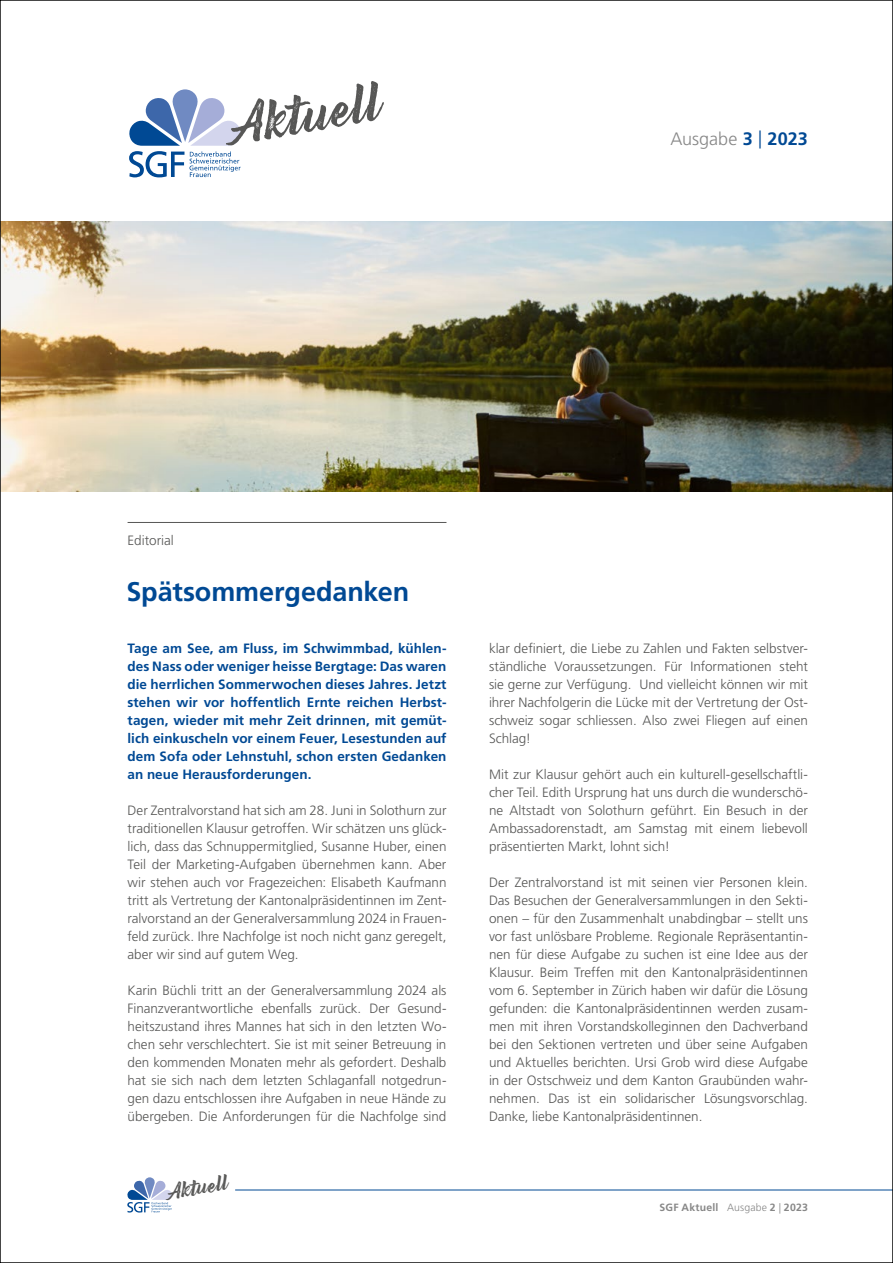
<style>
.page{position:relative;width:893px;height:1263px;background:#fff}
.page>*{position:absolute;margin:0;border:0;box-sizing:border-box;transform-origin:0 0}
.t1{font:48px "Bernadette Rough";color:#575756}
.t2{font:700 27px "Frutiger LT Std";letter-spacing:-.005em;color:#004994}
.t3{font:19.2px "Bernadette Rough";color:#575756}
.t4{font:300 18px "Frutiger LT Std";color:#878787}
.t5{font:300 13.5px/18px "Frutiger LT Std";color:#575756;text-align:justify}
.t6{font:700 13.5px/18px "Frutiger LT Std";letter-spacing:.005em;color:#004994;text-align:justify}
.t7{font:700 10.5px "Frutiger LT Std";letter-spacing:.02em;color:#878787}
.s1{font-weight:700;color:#004994}
.s2{color:#004994}
.s3{font-weight:300}
</style>
<div class="page">
<img style="left:2px;top:221px;width:889px;height:270px">
<svg style="left:129px;top:89px;width:112px;height:88px"></svg>
<hr style="left:128px;top:522px;width:318px;height:1px;background:#575756">
<svg style="left:127px;top:1177px;width:45px;height:35px"></svg>
<hr style="left:235px;top:1190px;width:658px;height:1px;background:#004994">
<h1 class="t1" style="left:227px;top:90px;width:152px;rotate:-10deg">Aktuell</h1>
<h3 class="t4" style="left:670px;top:129px;width:139px">Ausgabe <span class="s1">3</span> <span class="s2">|</span> <span class="s1">2023</span></h3>
<p class="t5" style="left:128px;top:532px;width:48px">Editorial</p>
<h2 class="t2" style="left:126px;top:576px;width:284px">Spätsommergedanken</h2>
<p class="t6" style="left:128px;top:639px;width:320px">Tage am See, am Fluss, im Schwimmbad, kühlen&shy;des Nass oder weniger heisse Bergtage: Das waren die herrlichen Sommerwochen dieses Jahres. Jetzt stehen wir vor hoffentlich Ernte reichen Herbst&shy;tagen, wieder mit mehr Zeit drinnen, mit gemüt&shy;lich einkuscheln vor einem Feuer, Lesestunden auf dem Sofa oder Lehnstuhl, schon ersten Gedanken an neue Herausforderungen.</p>
<p class="t5" style="left:128px;top:802px;width:320px">Der Zentralvorstand hat sich am 28. Juni in Solothurn zur traditionellen Klausur getroffen. Wir schätzen uns glück&shy;lich, dass das Schnuppermitglied, Susanne Huber, einen Teil der Marketing-Aufgaben übernehmen kann. Aber wir stehen auch vor Fragezeichen: Elisabeth Kaufmann tritt als Vertretung der Kantonalpräsidentinnen im Zent&shy;ralvorstand an der Generalversammlung 2024 in Frauen&shy;feld zurück. Ihre Nachfolge ist noch nicht ganz geregelt, aber wir sind auf gutem Weg.</p>
<p class="t5" style="left:128px;top:982px;width:320px">Karin Büchli tritt an der Generalversammlung 2024 als Finanzverantwortliche ebenfalls zurück. Der Gesund&shy;heitszustand ihres Mannes hat sich in den letzten Wo&shy;chen sehr verschlechtert. Sie ist mit seiner Betreuung in den kommenden Monaten mehr als gefordert. Deshalb hat sie sich nach dem letzten Schlaganfall notgedrun&shy;gen dazu entschlossen ihre Aufgaben in neue Hände zu übergeben. Die Anforderungen für die Nachfolge sind</p>
<h3 class="t3" style="left:166px;top:1177px;width:62px;rotate:-10deg">Aktuell</h3>
<p class="t5" style="left:489px;top:640px;width:320px">klar definiert, die Liebe zu Zahlen und Fakten selbstver&shy;ständliche Voraussetzungen. Für Informationen steht sie gerne zur Verfügung. Und vielleicht können wir mit ihrer Nachfolgerin die Lücke mit der Vertretung der Ost&shy;schweiz sogar schliessen. Also zwei Fliegen auf einen Schlag!</p>
<p class="t5" style="left:489px;top:766px;width:320px">Mit zur Klausur gehört auch ein kulturell-gesellschaftli&shy;cher Teil. Edith Ursprung hat uns durch die wunderschö&shy;ne Altstadt von Solothurn geführt. Ein Besuch in der Ambassadorenstadt, am Samstag mit einem liebevoll präsentierten Markt, lohnt sich!</p>
<p class="t5" style="left:489px;top:874px;width:320px">Der Zentralvorstand ist mit seinen vier Personen klein.<br>Das Besuchen der Generalversammlungen in den Sekti&shy;onen – für den Zusammenhalt unabdingbar – stellt uns vor fast unlösbare Probleme. Regionale Repräsentantin&shy;nen für diese Aufgabe zu suchen ist eine Idee aus der Klausur. Beim Treffen mit den Kantonalpräsidentinnen vom 6. September in Zürich haben wir dafür die Lösung gefunden: die Kantonalpräsidentinnen werden zusam&shy;men mit ihren Vorstandskolleginnen den Dachverband bei den Sektionen vertreten und über seine Aufgaben und Aktuelles berichten. Ursi Grob wird diese Aufgabe in der Ostschweiz und dem Kanton Graubünden wahr&shy;nehmen. Das ist ein solidarischer Lösungsvorschlag.<br>Danke, liebe Kantonalpräsidentinnen.</p>
<p class="t7" style="left:659px;top:1201px;width:150px">SGF Aktuell <span class="s3">Ausgabe</span> 2 <span class="s3">|</span> 2023</p>
</div>
